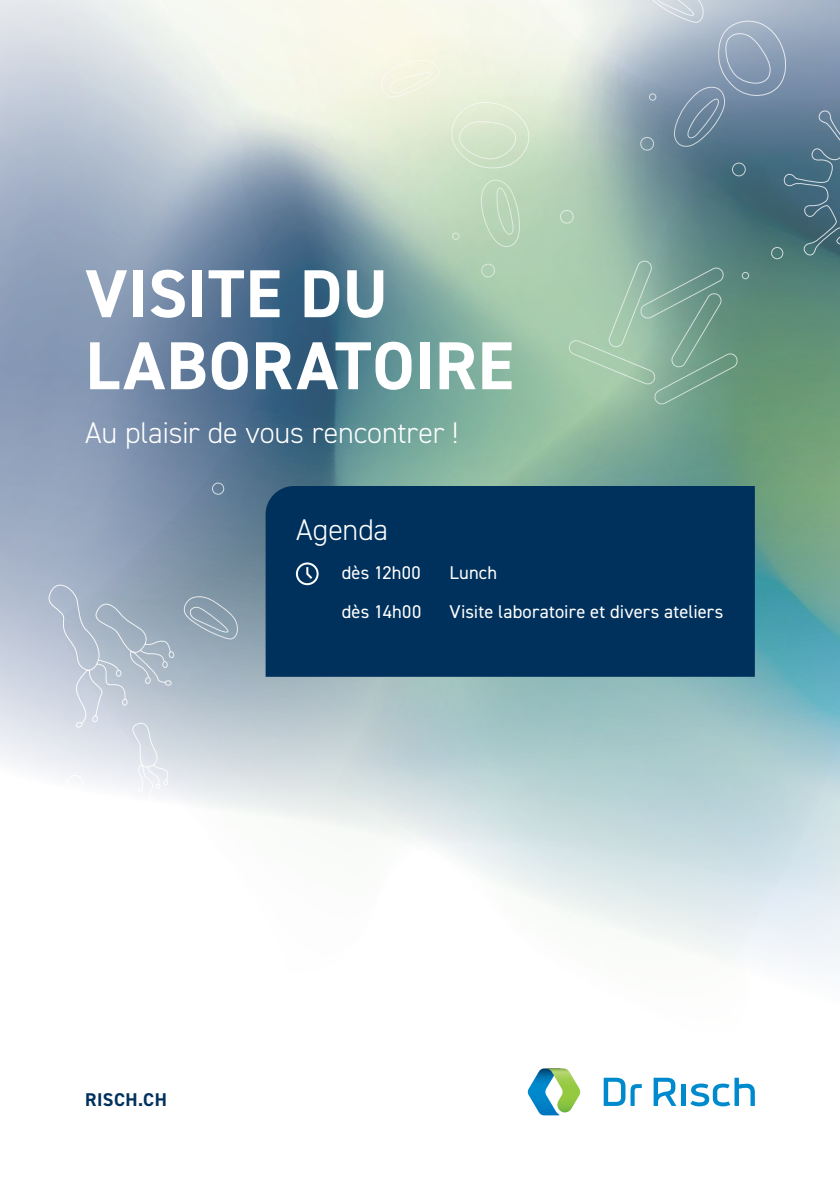
<style>
.page{position:relative;width:840px;height:1191px;background:#fff}
.page>*{position:absolute;margin:0;border:0;box-sizing:border-box;transform-origin:0 0}
.t1{font:700 68px "DIN2014";letter-spacing:.01em;color:#fff}
.body_text{font:300 30px "DIN2014";letter-spacing:-.005em;color:#fff}
.body_text-2{font:18.4px "DIN2014";letter-spacing:.005em;color:#fff}
.t2{font:700 18.4px "DIN2014";letter-spacing:.025em;color:#00315d}
</style>
<div class="page">
<img style="left:0;top:0;width:227px;height:714px">
<img style="left:61px;top:573px;width:204px;height:65px">
<img style="left:174px;top:638px;width:207px;height:134px">
<img style="left:112px;top:507px;width:153px;height:76px">
<img style="left:180px;top:441px;width:273px;height:75px">
<img style="left:149px;top:0;width:690px;height:119px">
<img style="left:227px;top:111px;width:349px;height:339px">
<img style="left:335px;top:680px;width:504px;height:290px">
<div style="left:749px;top:322px;width:90px;height:38px;background:#619176"></div>
<div style="left:749px;top:360px;width:90px;height:32px;background:#669675"></div>
<img style="left:381px;top:677px;width:458px;height:184px">
<div style="left:749px;top:294px;width:90px;height:28px;background:#5b8b77"></div>
<img style="left:576px;top:392px;width:263px;height:29px">
<img style="left:453px;top:421px;width:386px;height:316px">
<svg style="left:640px;top:17px;width:199px;height:277px;background:#708c9c"></svg>
<div style="left:770px;top:246px;width:13px;height:14px;border:1px solid #fff;border-radius:5px"></div>
<svg style="left:648px;top:0;width:57px;height:24px"></svg>
<svg style="left:41px;top:577px;width:133px;height:226px;background:#c6cfda"></svg>
<div style="left:211px;top:482px;width:13px;height:13px;border:1px solid #fff;border-radius:5px"></div>
<svg style="left:448px;top:100px;width:301px;height:305px;background:#94b6a5"></svg>
<svg style="left:379px;top:58px;width:60px;height:40px;background:#f3f4e2"></svg>
<svg style="left:183px;top:595px;width:57px;height:46px;background:#91a4b2"></svg>
<svg style="left:527px;top:1068px;width:53px;height:47px"></svg>
<svg style="left:603px;top:1077px;width:38px;height:29px"></svg>
<svg style="left:653px;top:1077px;width:23px;height:29px"></svg>
<div style="left:680px;top:1084px;width:5px;height:22px;background:#008ace"></div>
<svg style="left:690px;top:1077px;width:64px;height:29px"></svg>
<div style="left:265px;top:486px;width:489px;height:191px;background:#00315d"></div>
<svg style="left:295px;top:561px;width:24px;height:25px"></svg>
<p class="t1" style="left:85px;top:248px;width:304px">VISITE DU</p>
<p class="t1" style="left:85px;top:320px;width:429px">LABORATOIRE</p>
<p class="body_text" style="left:85px;top:414px;width:374px">Au plaisir de vous rencontrer !</p>
<p class="body_text" style="left:296px;top:511px;width:93px">Agenda</p>
<p class="body_text-2" style="left:341px;top:561px;width:81px">dès 12h00</p>
<p class="body_text-2" style="left:449px;top:561px;width:49px">Lunch</p>
<p class="body_text-2" style="left:341px;top:600px;width:81px">dès 14h00</p>
<p class="body_text-2" style="left:449px;top:600px;width:275px">Visite laboratoire et divers ateliers</p>
<p class="t2" style="left:85px;top:1087px;width:83px">RISCH.CH</p>
</div>
